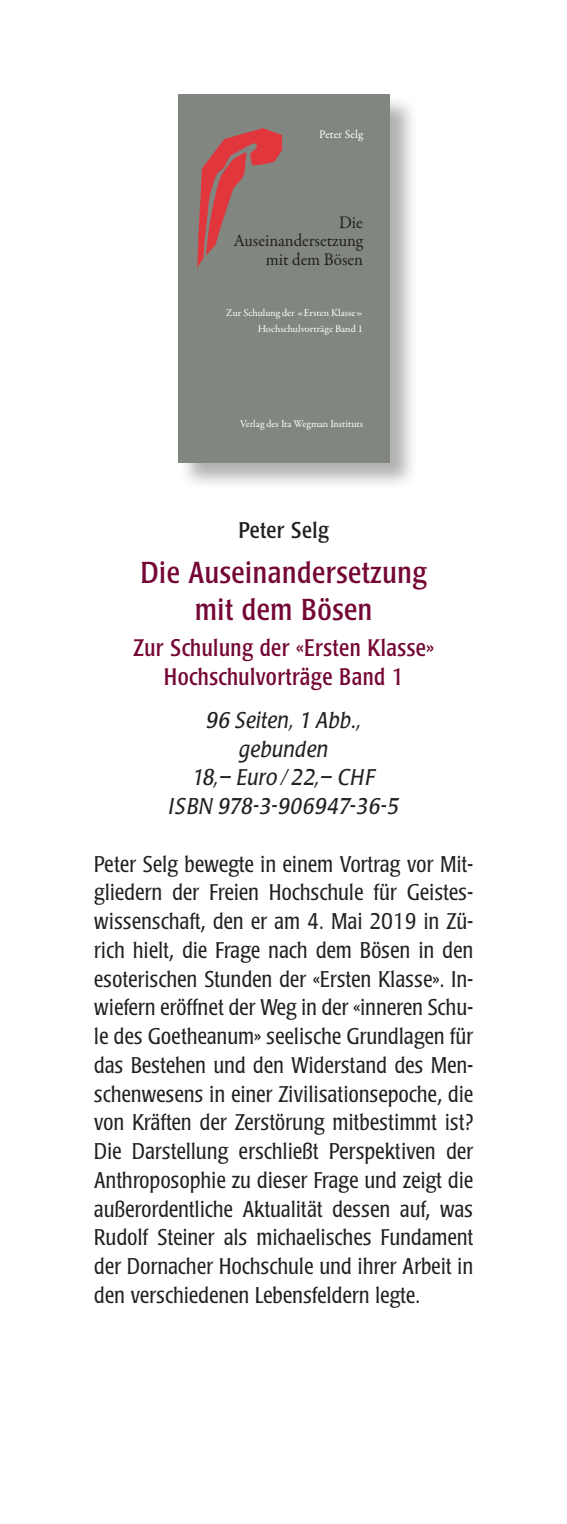
<style>
.page{position:relative;width:567px;height:1524px;background:#fff}
.page>*{position:absolute;margin:0;border:0;box-sizing:border-box;transform-origin:0 0}
.t1{font:condensed 30px/37.5px "Poppl Laudatio";letter-spacing:.02em;color:#740635;text-align:center}
.t2{font:condensed 23.75px/28.8px "Poppl Laudatio";letter-spacing:.02em;color:#740635;text-align:center}
.t3{font:300 condensed 22.5px/28.8px "Poppl Laudatio";letter-spacing:.02em;color:#231f20;text-align:justify}
.t4{font:italic 22.5px/28.8px "Poppl Laudatio";letter-spacing:.02em;color:#231f20;text-align:center;scale:.9 1}
.t5{font:condensed 22.5px "Poppl Laudatio";letter-spacing:.02em;color:#231f20}
.t6{font:17.75px/18.5px "Garamond Premr Pro";color:#231f20;text-align:right;scale:.96 1}
.t7{font:11.75px "Garamond Premr Pro";color:#fff}
.t8{font:10.5px/16px "Garamond Premr Pro";letter-spacing:-.005em;color:#fff;text-align:right}
</style>
<div class="page">
<div style="left:178px;top:94px;width:240px;height:396px;background:#231f20;opacity:.35"></div>
<div style="left:178px;top:94px;width:212px;height:368px;background:#818681"></div>
<img style="left:197px;top:128px;width:85px;height:140px">
<p class="t7" style="left:319px;top:127px;width:45px">Peter Selg</p>
<p class="t6" style="left:233px;top:214px;width:136px">Die<br>Auseinandersetzung mit dem Bösen</p>
<p class="t8" style="left:226px;top:305px;width:138px">Zur Schulung der «Ersten Klasse»<br>Hochschulvorträge Band 1</p>
<p class="t8" style="left:240px;top:416px;width:124px">Verlag des Ita Wegman Instituts</p>
<p class="t5" style="left:239px;top:518px;width:92px">Peter Selg</p>
<h1 class="t1" style="left:141px;top:554px;width:288px">Die Auseinandersetzung mit dem Bösen</h1>
<p class="t2" style="left:133px;top:634px;width:302px">Zur Schulung der «Ersten Klasse»<br>Hochschulvorträge Band 1</p>
<p class="t4" style="left:169px;top:706px;width:257px">96 Seiten, 1 Abb., gebunden<br>18,– Euro / 22,– CHF<br>ISBN 978-3-906947-36-5</p>
<p class="t3" style="left:94px;top:850px;width:380px">Peter Selg bewegte in einem Vortrag vor Mit&shy;gliedern der Freien Hochschule für Geistes&shy;wissenschaft, den er am 4. Mai 2019 in Zü&shy;rich hielt, die Frage nach dem Bösen in den esoterischen Stunden der «Ersten Klasse». In&shy;wiefern eröffnet der Weg in der «inneren Schu&shy;le des Goetheanum» seelische Grundlagen für das Bestehen und den Widerstand des Men&shy;schenwesens in einer Zivilisationsepoche, die von Kräften der Zerstörung mitbestimmt ist?<br>Die Darstellung erschließt Perspektiven der Anthroposophie zu dieser Frage und zeigt die außerordentliche Aktualität dessen auf, was Rudolf Steiner als michaelisches Fundament der Dornacher Hochschule und ihrer Arbeit in den verschiedenen Lebensfeldern legte.</p>
</div>
